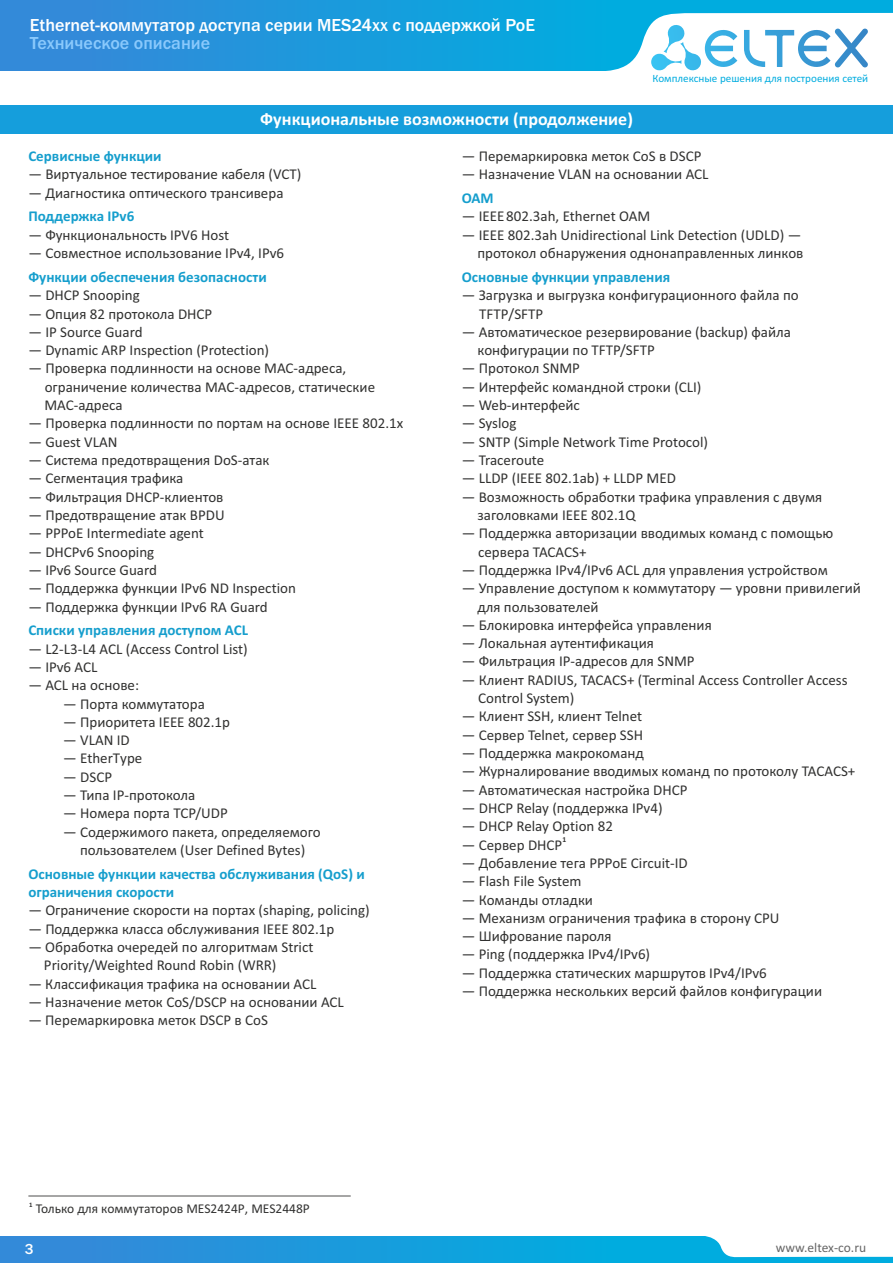
<style>
.page{position:relative;width:893px;height:1263px;background:#fff}
.page>*{position:absolute;margin:0;border:0;box-sizing:border-box;transform-origin:0 0}
.t1{font:500 18px "Franklin Gothic";color:#fff}
.t2{font:700 18px "Calibri";color:#fff}
.t3{font:500 18px "Franklin Gothic";color:#8ac9fc}
.t4{font:15px/18.3px "Calibri";color:#313130}
.t5{font:700 15px/18.3px "Calibri";color:#159ecd}
.t6{font:500 15px "Franklin Gothic";color:#fff}
.t7{font:13.5px "Calibri";color:#313130}
.t8{font:13.5px "Calibri";color:#666}
.t9{font:11.1px "Calibri";color:#00acdf}
.t10{font:700 7.5px "Calibri";color:#313130}
.t11{font:700 6.75px "Calibri";color:#313130}
</style>
<div class="page">
<div style="left:0;top:1236px;width:893px;height:27px;background:linear-gradient(to right,#3489d9,#00b4e0)"></div>
<svg style="left:703px;top:1236px;width:190px;height:21px"></svg>
<div style="left:0;top:0;width:893px;height:71px;background:linear-gradient(to right,#3489d9,#00b4e0)"></div>
<svg style="left:589px;top:13px;width:304px;height:58px"></svg>
<div style="left:0;top:105px;width:893px;height:29px;background:#159edc"></div>
<hr style="left:28px;top:1195px;width:323px;height:1px;background:#4e4e4d">
<p class="t1" style="left:30px;top:19px;width:507px">Ethernet-коммутатор доступа серии MES24xx с поддержкой PoE</p>
<p class="t3" style="left:30px;top:36px;width:182px">Техническое описание</p>
<p class="t2" style="left:260px;top:111px;width:374px">Функциональные возможности (продолжение)</p>
<p class="t9" style="left:652px;top:73px;width:217px">Комплексные решения для построения сетей</p>
<p class="t5" style="left:28px;top:148px;width:135px">Сервисные функции</p>
<p class="t4" style="left:28px;top:166px;width:274px">— Виртуальное тестирование кабеля (VCT)</p>
<p class="t4" style="left:28px;top:185px;width:257px">— Диагностика оптического трансивера</p>
<p class="t5" style="left:28px;top:209px;width:107px">Поддержка IРv6</p>
<p class="t4" style="left:28px;top:227px;width:202px">— Функциональность IPV6 Host</p>
<p class="t4" style="left:28px;top:245px;width:257px">— Совместное использование IPv4, IРv6</p>
<p class="t5" style="left:28px;top:269px;width:240px">Функции обеспечения безопасности</p>
<p class="t4" style="left:28px;top:287px;width:113px">— DHCP Snooping</p>
<p class="t4" style="left:28px;top:306px;width:186px">— Опция 82 протокола DHCP</p>
<p class="t4" style="left:28px;top:324px;width:116px">— IP Source Guard</p>
<p class="t4" style="left:28px;top:342px;width:242px">— Dynamic ARP Inspection (Protection)</p>
<p class="t4" style="left:44px;top:360px;width:332px;text-indent:-16px">— Проверка подлинности на основе MAC-адреса, ограничение количества MAC-адресов, статические<br>MAC-адреса</p>
<p class="t4" style="left:28px;top:415px;width:376px">— Проверка подлинности по портам на основе IEEE 802.1x</p>
<p class="t4" style="left:28px;top:434px;width:91px">— Guest VLAN</p>
<p class="t4" style="left:28px;top:452px;width:243px">— Система предотвращения DoS-атак</p>
<p class="t4" style="left:28px;top:470px;width:157px">— Сегментация трафика</p>
<p class="t4" style="left:28px;top:489px;width:197px">— Фильтрация DHCP-клиентов</p>
<p class="t4" style="left:28px;top:507px;width:198px">— Предотвращение атак BPDU</p>
<p class="t4" style="left:28px;top:525px;width:177px">— PPPoE Intermediate agent</p>
<p class="t4" style="left:28px;top:544px;width:127px">— DHCPv6 Snooping</p>
<p class="t4" style="left:28px;top:562px;width:130px">— IPv6 Source Guard</p>
<p class="t4" style="left:28px;top:580px;width:269px">— Поддержка функции IPv6 ND Inspection</p>
<p class="t4" style="left:28px;top:599px;width:241px">— Поддержка функции IPv6 RA Guard</p>
<p class="t5" style="left:28px;top:622px;width:221px">Списки управления доступом ACL</p>
<p class="t4" style="left:28px;top:641px;width:221px">— L2-L3-L4 ACL (Access Control List)</p>
<p class="t4" style="left:28px;top:659px;width:71px">— IPv6 ACL</p>
<p class="t4" style="left:28px;top:677px;width:112px">— ACL на основе:</p>
<p class="t4" style="left:63px;top:696px;width:143px">— Порта коммутатора</p>
<p class="t4" style="left:63px;top:714px;width:168px">— Приоритета IEEE 802.1p</p>
<p class="t4" style="left:63px;top:732px;width:68px">— VLAN ID</p>
<p class="t4" style="left:63px;top:750px;width:81px">— EtherType</p>
<p class="t4" style="left:63px;top:769px;width:50px">— DSCP</p>
<p class="t4" style="left:63px;top:787px;width:134px">— Типа IP-протокола</p>
<p class="t4" style="left:63px;top:805px;width:166px">— Номера порта TCP/UDP</p>
<p class="t4" style="left:63px;top:824px;width:259px;text-align:center">— Содержимого пакета, определяемого пользователем (User Defined Bytes)</p>
<p class="t5" style="left:28px;top:866px;width:338px">Основные функции качества обслуживания (QoS) и ограничения скорости</p>
<p class="t4" style="left:28px;top:902px;width:343px">— Ограничение скорости на портах (shaping, policing)</p>
<p class="t4" style="left:28px;top:921px;width:307px">— Поддержка класса обслуживания IEEE 802.1p</p>
<p class="t4" style="left:44px;top:939px;width:271px;text-indent:-16px">— Обработка очередей по алгоритмам Strict<br>Priority/Weighted Round Robin (WRR)</p>
<p class="t4" style="left:28px;top:976px;width:290px">— Классификация трафика на основании ACL</p>
<p class="t4" style="left:28px;top:994px;width:317px">— Назначение меток CoS/DSCP на основании ACL</p>
<p class="t4" style="left:28px;top:1012px;width:241px">— Перемаркировка меток DSCP в CoS</p>
<p class="t4" style="left:462px;top:148px;width:241px">— Перемаркировка меток CoS в DSCP</p>
<p class="t4" style="left:462px;top:166px;width:248px">— Назначение VLAN на основании ACL</p>
<p class="t5" style="left:462px;top:190px;width:33px">ОАМ</p>
<p class="t4" style="left:462px;top:209px;width:190px">— IEEE802.3ah, Ethernet OAM</p>
<p class="t4" style="left:462px;top:227px;width:343px;text-align:right">— IEEE 802.3ah Unidirectional Link Detection (UDLD) — протокол обнаружения однонаправленных линков</p>
<p class="t5" style="left:462px;top:269px;width:210px">Основные функции управления</p>
<p class="t4" style="left:479px;top:287px;width:321px;text-indent:-17px">— Загрузка и выгрузка конфигурационного файла по<br>TFTP/SFTP</p>
<p class="t4" style="left:478px;top:324px;width:315px;text-indent:-16px">— Автоматическое резервирование (backup) файла конфигурации по TFTP/SFTP</p>
<p class="t4" style="left:462px;top:360px;width:120px">— Протокол SNMP</p>
<p class="t4" style="left:462px;top:379px;width:241px">— Интерфейс командной строки (CLI)</p>
<p class="t4" style="left:462px;top:397px;width:120px">— Web-интерфейс</p>
<p class="t4" style="left:462px;top:415px;width:56px">— Syslog</p>
<p class="t4" style="left:462px;top:434px;width:248px">— SNTP (Simple Network Time Protocol)</p>
<p class="t4" style="left:462px;top:452px;width:84px">— Traceroute</p>
<p class="t4" style="left:462px;top:470px;width:216px">— LLDP (IEEE 802.1ab) + LLDP MED</p>
<p class="t4" style="left:478px;top:489px;width:346px;text-indent:-16px">— Возможность обработки трафика управления с двумя заголовками IEEE 802.1Q</p>
<p class="t4" style="left:478px;top:525px;width:357px;text-indent:-16px">— Поддержка авторизации вводимых команд с помощью сервера TACACS+</p>
<p class="t4" style="left:462px;top:562px;width:368px">— Поддержка IPv4/IPv6 ACL для управления устройством</p>
<p class="t4" style="left:477px;top:580px;width:385px;text-indent:-16px">— Управление доступом к коммутатору — уровни привилегий для пользователей</p>
<p class="t4" style="left:462px;top:617px;width:252px">— Блокировка интерфейса управления</p>
<p class="t4" style="left:462px;top:635px;width:194px">— Локальная аутентификация</p>
<p class="t4" style="left:462px;top:653px;width:234px">— Фильтрация IP-адресов для SNMP</p>
<p class="t4" style="left:478px;top:672px;width:371px;text-indent:-16px">— Клиент RADIUS, TACACS+ (Terminal Access Controller Access<br>Control System)</p>
<p class="t4" style="left:462px;top:708px;width:182px">— Клиент SSH, клиент Telnet</p>
<p class="t4" style="left:462px;top:727px;width:183px">— Сервер Telnet, сервер SSH</p>
<p class="t4" style="left:462px;top:745px;width:184px">— Поддержка макрокоманд</p>
<p class="t4" style="left:462px;top:763px;width:395px">— Журналирование вводимых команд по протоколу TACACS+</p>
<p class="t4" style="left:462px;top:782px;width:227px">— Автоматическая настройка DHCP</p>
<p class="t4" style="left:462px;top:800px;width:202px">— DHCP Relay (поддержка IРv4)</p>
<p class="t4" style="left:462px;top:818px;width:153px">— DHCP Relay Option 82</p>
<p class="t10" style="left:562px;top:836px;width:5px">1</p>
<p class="t4" style="left:462px;top:837px;width:102px">— Сервер DHCP</p>
<p class="t4" style="left:462px;top:855px;width:227px">— Добавление тега PPPoE Circuit-ID</p>
<p class="t4" style="left:462px;top:873px;width:121px">— Flash File System</p>
<p class="t4" style="left:462px;top:891px;width:133px">— Команды отладки</p>
<p class="t4" style="left:462px;top:910px;width:319px">— Механизм ограничения трафика в сторону CPU</p>
<p class="t4" style="left:462px;top:928px;width:151px">— Шифрование пароля</p>
<p class="t4" style="left:462px;top:946px;width:190px">— Ping (поддержка IPv4/IPv6)</p>
<p class="t4" style="left:462px;top:965px;width:307px">— Поддержка статических маршрутов IPv4/IPv6</p>
<p class="t4" style="left:462px;top:983px;width:362px">— Поддержка нескольких версий файлов конфигурации</p>
<p class="t11" style="left:29px;top:1201px;width:5px">1</p>
<p class="t7" style="left:36px;top:1203px;width:276px">Только для коммутаторов MES2424P, MES2448P</p>
<p class="t6" style="left:25px;top:1243px;width:10px">3</p>
<p class="t8" style="left:776px;top:1242px;width:92px">www.eltex-co.ru</p>
</div>
